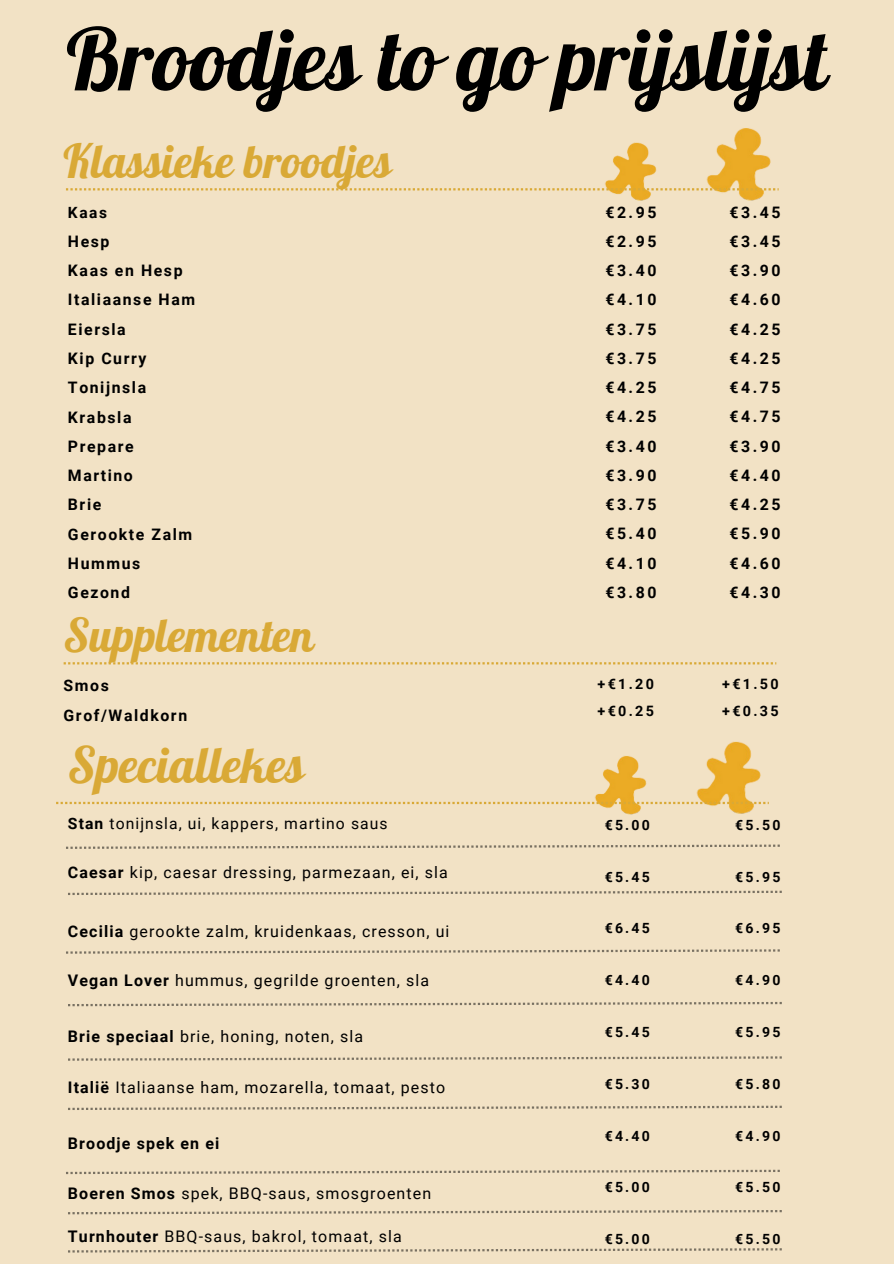
<style>
.page{position:relative;width:894px;height:1264px;background:#fff}
.page>*{position:absolute;margin:0;border:0;box-sizing:border-box;transform-origin:0 0}
.t1{font:85.65px "Lobster";color:#000}
.t2{font:49.35px "Lobster";color:#d9a936}
.t3{font:45.9px "Lobster";color:#d9a936}
.t4{font:15.9px "Roboto";letter-spacing:.07em;color:#000}
.t5{font:700 15.9px/29.2px "Roboto";letter-spacing:.1em;color:#000}
.t6{font:700 15.9px "Roboto";letter-spacing:.07em;color:#000}
.t7{font:15.75px "Roboto";letter-spacing:.07em;color:#000}
.t8{font:700 15.45px "Roboto";color:#000}
.t9{font:700 14.4px "Roboto";letter-spacing:.16em;color:#000}
.t10{font:700 14.1px "Roboto";letter-spacing:.16em;color:#000}
.s1{font-weight:700}
</style>
<div class="page">
<div style="left:0;top:0;width:893px;height:1263px;background:#f2e2c5"></div>
<img style="left:683px;top:128px;width:96px;height:73px">
<img style="left:588px;top:142px;width:82px;height:59px">
<svg style="left:66px;top:188px;width:712px;height:2px"></svg>
<svg style="left:64px;top:662px;width:712px;height:2px"></svg>
<svg style="left:66px;top:844px;width:713px;height:4px"></svg>
<svg style="left:68px;top:890px;width:713px;height:5px"></svg>
<svg style="left:66px;top:949px;width:713px;height:4px"></svg>
<svg style="left:68px;top:1002px;width:713px;height:4px"></svg>
<svg style="left:68px;top:1056px;width:713px;height:4px"></svg>
<svg style="left:68px;top:1105px;width:713px;height:5px"></svg>
<svg style="left:66px;top:1169px;width:713px;height:5px"></svg>
<svg style="left:68px;top:1210px;width:713px;height:4px"></svg>
<svg style="left:68px;top:1248px;width:713px;height:4px"></svg>
<img style="left:673px;top:741px;width:105px;height:107px">
<img style="left:579px;top:755px;width:78px;height:60px">
<svg style="left:56px;top:801px;width:712px;height:3px"></svg>
<h1 class="t1" style="left:66px;top:5px;width:762px">Broodjes to go prijslijst</h1>
<p class="t3" style="left:64px;top:132px;width:330px">Klassieke broodjes</p>
<p class="t8" style="left:68px;top:203px;width:40px">Kaas</p>
<p class="t5" style="left:68px;top:227px;width:129px">Hesp<br>Kaas en Hesp<br>Italiaanse Ham<br>Eiersla<br>Kip Curry<br>Tonijnsla<br>Krabsla<br>Prepare<br>Martino<br>Brie<br>Gerookte Zalm<br>Hummus<br>Gezond</p>
<p class="t5" style="left:605px;top:197px;width:53px;text-align:justify">€2.95 €2.95 €3.40 €4.10 €3.75 €3.75 €4.25 €4.25 €3.40 €3.90 €3.75 €5.40 €4.10 €3.80</p>
<p class="t5" style="left:729px;top:197px;width:53px;text-align:justify">€3.45 €3.45 €3.90 €4.60 €4.25 €4.25 €4.75 €4.75 €3.90 €4.40 €4.25 €5.90 €4.60 €4.30</p>
<h3 class="t3" style="left:64px;top:606px;width:252px">Supplementen</h3>
<h3 class="t5" style="left:64px;top:670px;width:125px;line-height:30px">Smos<br>Grof/Waldkorn</h3>
<h2 class="t9" style="left:597px;top:676px;width:58px">+€1.20</h2>
<h3 class="t9" style="left:597px;top:702px;width:58px">+€0.25</h3>
<p class="t9" style="left:722px;top:676px;width:58px">+€1.50</p>
<p class="t9" style="left:722px;top:702px;width:58px">+€0.35</p>
<p class="t2" style="left:68px;top:733px;width:238px">Speciallekes</p>
<p class="t7" style="left:68px;top:814px;width:321px"><span class="s1">Stan</span> tonijnsla, ui, kappers, martino saus</p>
<h2 class="t4" style="left:68px;top:863px;width:381px"><span class="s1">Caesar</span> kip, caesar dressing, parmezaan, ei, sla</h2>
<h4 class="t10" style="left:604px;top:816px;width:47px">€5.00</h4>
<h4 class="t10" style="left:604px;top:868px;width:47px">€5.45</h4>
<p class="t10" style="left:735px;top:816px;width:47px">€5.50</p>
<p class="t10" style="left:735px;top:868px;width:47px">€5.95</p>
<h4 class="t4" style="left:68px;top:921px;width:383px"><span class="s1">Cecilia</span> gerookte zalm, kruidenkaas, cresson, ui</h4>
<h4 class="t4" style="left:68px;top:971px;width:362px"><span class="s1">Vegan Lover</span> hummus, gegrilde groenten, sla</h4>
<p class="t10" style="left:604px;top:920px;width:47px">€6.45</p>
<p class="t10" style="left:604px;top:972px;width:47px">€4.40</p>
<p class="t10" style="left:735px;top:920px;width:47px">€6.95</p>
<p class="t10" style="left:735px;top:972px;width:47px">€4.90</p>
<h4 class="t4" style="left:68px;top:1027px;width:296px"><span class="s1">Brie speciaal</span> brie, honing, noten, sla</h4>
<h4 class="t4" style="left:68px;top:1078px;width:378px"><span class="s1">Italië</span> Italiaanse ham, mozarella, tomaat, pesto</h4>
<p class="t10" style="left:604px;top:1023px;width:47px">€5.45</p>
<p class="t10" style="left:604px;top:1075px;width:47px">€5.30</p>
<p class="t10" style="left:735px;top:1023px;width:47px">€5.95</p>
<p class="t10" style="left:735px;top:1075px;width:47px">€5.80</p>
<h4 class="t6" style="left:68px;top:1134px;width:153px">Broodje spek en ei</h4>
<h4 class="t4" style="left:68px;top:1183px;width:364px"><span class="s1">Boeren Smos</span> spek, BBQ-saus, smosgroenten</h4>
<h3 class="t4" style="left:68px;top:1226px;width:335px"><span class="s1">Turnhouter</span> BBQ-saus, bakrol, tomaat, sla</h3>
<p class="t10" style="left:604px;top:1127px;width:47px">€4.40</p>
<p class="t10" style="left:735px;top:1127px;width:47px">€4.90</p>
<p class="t10" style="left:604px;top:1179px;width:47px">€5.00</p>
<p class="t10" style="left:735px;top:1179px;width:47px">€5.50</p>
<p class="t10" style="left:604px;top:1230px;width:47px">€5.00</p>
<p class="t10" style="left:735px;top:1230px;width:47px">€5.50</p>
</div>
